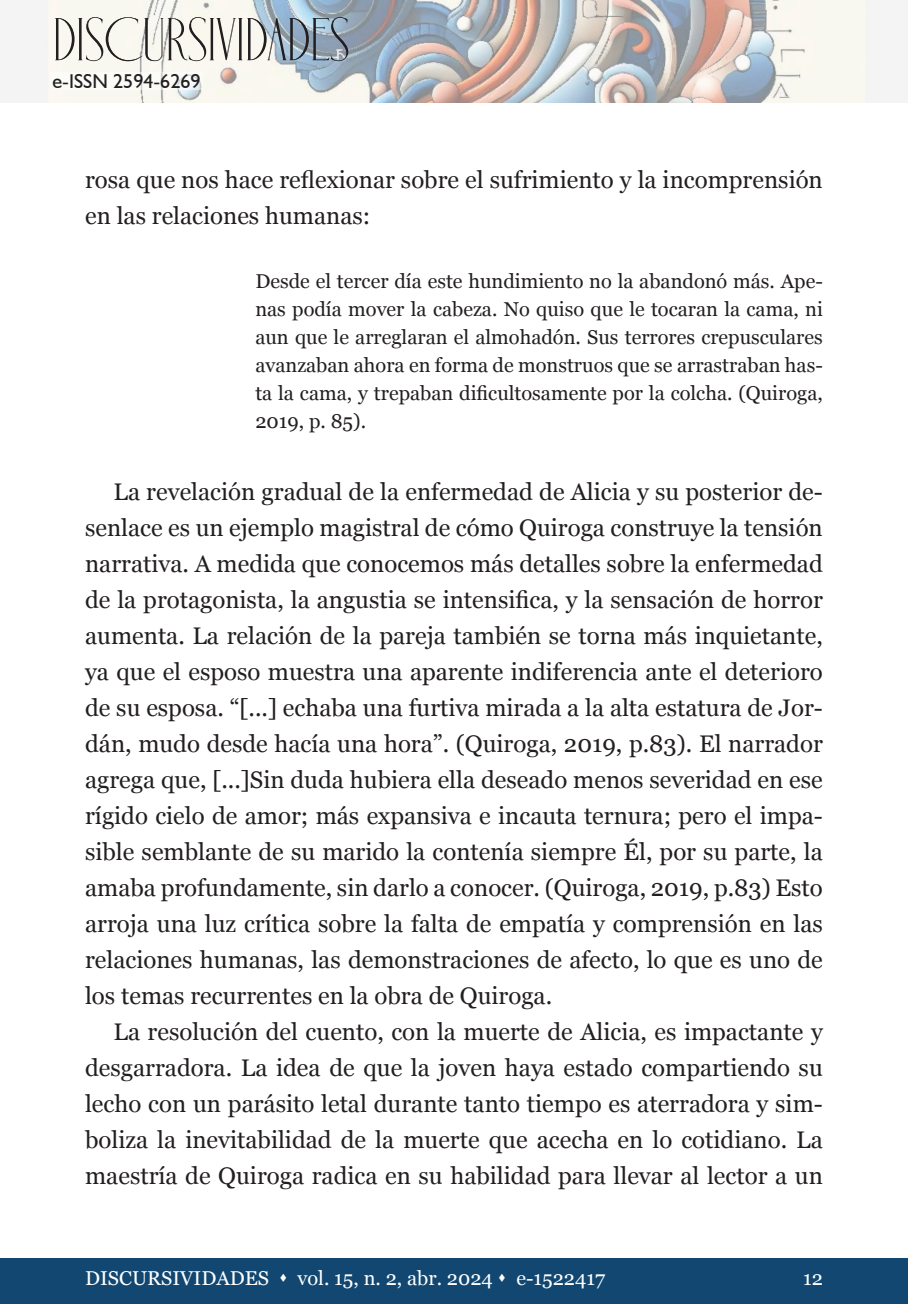
<style>
.page{position:relative;width:908px;height:1304px;background:#fff}
.page>*{position:absolute;margin:0;border:0;box-sizing:border-box;transform-origin:0 0}
.t1{font:60px "Holipop";color:#231f20}
.Body_Text{font:24px/36px "Georgia";color:#231f20;text-align:justify}
.Citação-ABNT{font:20px/28px "Georgia";color:#231f20;text-align:justify}
.t2{font:20px "Georgia";color:#fff}
.t3{font:20px "Humanist 521 BT";color:#231f20}
</style>
<div class="page">
<div style="left:0;top:1259px;width:907px;height:45px;background:#114770"></div>
<img style="left:0;top:0;width:907px;height:103px">
<svg style="left:50px;top:72px;width:153px;height:18px"></svg>
<h1 class="t1" style="left:53px;top:10px;width:298px">DISCURSIVIDADES</h1>
<p class="t3" style="left:52px;top:69px;width:150px">e-ISSN 2594-6269</p>
<p class="Body_Text" style="left:85px;top:161px;width:738px">rosa que nos hace reflexionar sobre el sufrimiento y la incomprensión en las relaciones humanas:</p>
<p class="Citação-ABNT" style="left:255px;top:267px;width:568px">Desde el tercer día este hundimiento no la abandonó más. Ape&shy;nas podía mover la cabeza. No quiso que le tocaran la cama, ni aun que le arreglaran el almohadón. Sus terrores crepusculares avanzaban ahora en forma de monstruos que se arrastraban has&shy;ta la cama, y trepaban dificultosamente por la colcha. (Quiroga, 2019, p. 85).</p>
<p class="Body_Text" style="left:85px;top:473px;width:739px;text-indent:28px">La revelación gradual de la enfermedad de Alicia y su posterior de&shy;senlace es un ejemplo magistral de cómo Quiroga construye la tensión narrativa. A medida que conocemos más detalles sobre la enfermedad de la protagonista, la angustia se intensifica, y la sensación de horror aumenta. La relación de la pareja también se torna más inquietante, ya que el esposo muestra una aparente indiferencia ante el deterioro de su esposa. “[...] echaba una furtiva mirada a la alta estatura de Jor&shy;dán, mudo desde hacía una hora”. (Quiroga, 2019, p.83). El narrador agrega que, [...]Sin duda hubiera ella deseado menos severidad en ese rígido cielo de amor; más expansiva e incauta ternura; pero el impa&shy;sible semblante de su marido la contenía siempre Él, por su parte, la amaba profundamente, sin darlo a conocer. (Quiroga, 2019, p.83) Esto arroja una luz crítica sobre la falta de empatía y comprensión en las relaciones humanas, las demonstraciones de afecto, lo que es uno de los temas recurrentes en la obra de Quiroga.</p>
<p class="Body_Text" style="left:85px;top:1013px;width:739px;text-indent:28px">La resolución del cuento, con la muerte de Alicia, es impactante y desgarradora. La idea de que la joven haya estado compartiendo su lecho con un parásito letal durante tanto tiempo es aterradora y sim&shy;boliza la inevitabilidad de la muerte que acecha en lo cotidiano. La maestría de Quiroga radica en su habilidad para llevar al lector a un</p>
<p class="t2" style="left:85px;top:1264px;width:521px">DISCURSIVIDADES ▲ vol. 15, n. 2, abr. 2024 ▲ e-1522417</p>
<p class="t2" style="left:802px;top:1264px;width:21px">12</p>
</div>
